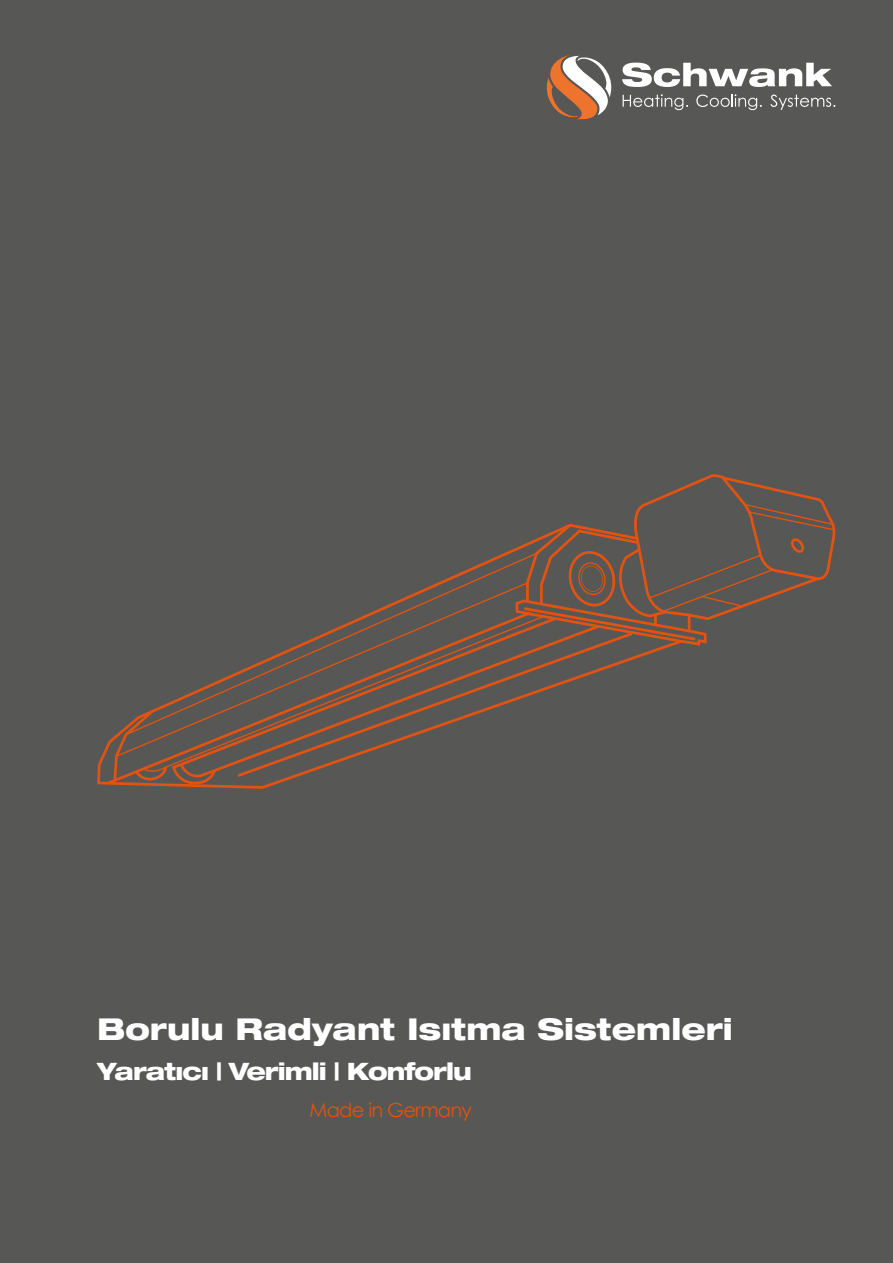
<style>
.page{position:relative;width:893px;height:1263px;background:#575756}
.page>*{position:absolute;margin:0;border:0;box-sizing:border-box;transform-origin:0 0}
.t1{font:800 expanded 30px "Helvetica Neue LT";color:#fff}
.t2{font:800 expanded 24px "Helvetica Neue LTW1 G";letter-spacing:-.04em;color:#fff}
.t3{font:19.5px "Century Gothic";letter-spacing:-.04em;color:#e15311}
</style>
<div class="page">
<svg style="left:546px;top:55px;width:66px;height:64px"></svg>
<svg style="left:623px;top:94px;width:65px;height:16px"></svg>
<svg style="left:696px;top:94px;width:66px;height:16px"></svg>
<svg style="left:770px;top:95px;width:65px;height:15px"></svg>
<svg style="left:622px;top:63px;width:210px;height:24px"></svg>
<svg style="left:180px;top:640px;width:419px;height:137px"></svg>
<svg style="left:439px;top:553px;width:77px;height:29px"></svg>
<svg style="left:363px;top:582px;width:153px;height:34px"></svg>
<svg style="left:516px;top:476px;width:318px;height:164px"></svg>
<svg style="left:152px;top:616px;width:392px;height:158px"></svg>
<svg style="left:113px;top:710px;width:54px;height:71px"></svg>
<p class="t1" style="left:97px;top:1010px;width:637px">Borulu Radyant Isıtma Sistemleri</p>
<p class="t2" style="left:97px;top:1056px;width:376px">Yaratıcı | Verimli | Konforlu</p>
<p class="t3" style="left:310px;top:1096px;width:164px">Made in Germany</p>
</div>
